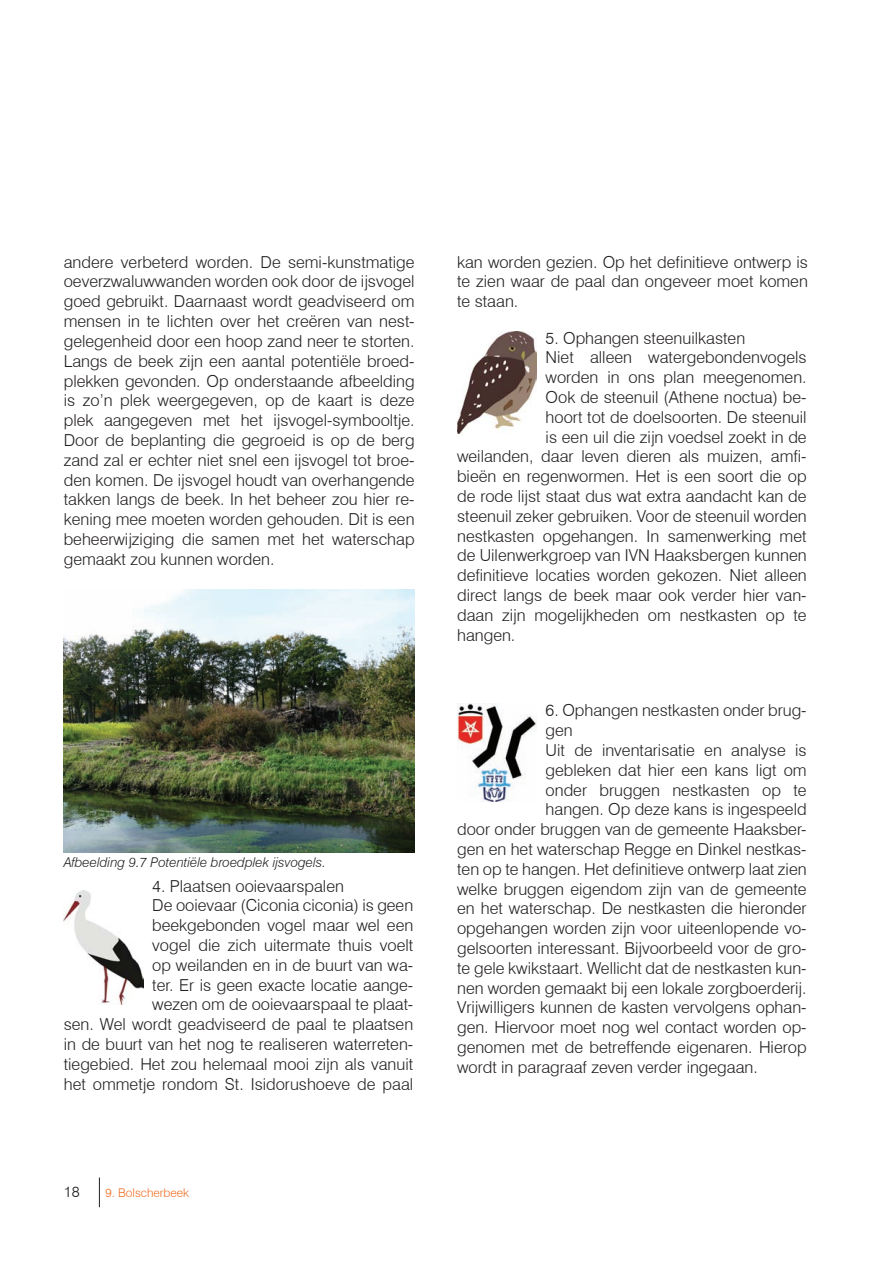
<style>
.page{position:relative;width:893px;height:1263px;background:#fff}
.page>*{position:absolute;margin:0;border:0;box-sizing:border-box;transform-origin:0 0}
.t1{font:300 16.5px/19.8px "Swiss 721 BT";color:#231f20;text-align:justify}
.t2{font:300 15px "Swiss 721 BT";color:#231f20}
.t3{font:italic 300 13.5px "Swiss 721 BT";color:#231f20}
.t4{font:300 12px "Swiss 721 BT";color:#f36e24}
</style>
<div class="page">
<hr style="left:99px;top:1177px;width:1px;height:30px;background:#231f20">
<img style="left:64px;top:589px;width:351px;height:263px">
<img style="left:64px;top:891px;width:80px;height:113px">
<img style="left:457px;top:331px;width:80px;height:102px">
<img style="left:457px;top:704px;width:80px;height:97px">
<p class="t1" style="left:64px;top:252px;width:352px">andere verbeterd worden. De semi-kunstmatige oeverzwaluwwanden worden ook door de ijsvogel goed gebruikt. Daarnaast wordt geadviseerd om mensen in te lichten over het creëren van nest&shy;gelegenheid door een hoop zand neer te storten.<br>Langs de beek zijn een aantal potentiële broed&shy;plekken gevonden. Op onderstaande afbeelding is zo’n plek weergegeven, op de kaart is deze plek aangegeven met het ijsvogel-symbooltje.<br>Door de beplanting die gegroeid is op de berg zand zal er echter niet snel een ijsvogel tot broe&shy;den komen. De ijsvogel houdt van overhangende takken langs de beek. In het beheer zou hier re&shy;kening mee moeten worden gehouden. Dit is een beheerwijziging die samen met het waterschap gemaakt zou kunnen worden.</p>
<p class="t3" style="left:64px;top:854px;width:264px">Afbeelding 9.7 Potentiële broedplek ijsvogels.</p>
<p class="t1" style="left:152px;top:876px;width:193px">4. Plaatsen ooievaarspalen</p>
<p class="t1" style="left:152px;top:895px;width:262px">De ooievaar (Ciconia ciconia) is geen</p>
<p class="t1" style="left:152px;top:915px;width:263px">beekgebonden vogel maar wel een</p>
<p class="t1" style="left:152px;top:935px;width:263px">vogel die zich uitermate thuis voelt</p>
<p class="t1" style="left:152px;top:955px;width:262px">op weilanden en in de buurt van wa-</p>
<p class="t1" style="left:152px;top:975px;width:262px">ter. Er is geen exacte locatie aange-</p>
<p class="t1" style="left:152px;top:994px;width:262px">wezen om de ooievaarspaal te plaat-</p>
<p class="t1" style="left:64px;top:1014px;width:351px">sen. Wel wordt geadviseerd de paal te plaatsen</p>
<p class="t1" style="left:64px;top:1034px;width:351px">in de buurt van het nog te realiseren waterreten-</p>
<p class="t1" style="left:64px;top:1054px;width:351px">tiegebied. Het zou helemaal mooi zijn als vanuit</p>
<p class="t1" style="left:64px;top:1074px;width:351px">het ommetje rondom St. Isidorushoeve de paal</p>
<p class="t2" style="left:64px;top:1182px;width:17px">18</p>
<p class="t4" style="left:105px;top:1185px;width:85px">9. Bolscherbeek</p>
<p class="t1" style="left:457px;top:252px;width:352px">kan worden gezien. Op het definitieve ontwerp is te zien waar de paal dan ongeveer moet komen te staan.</p>
<p class="t1" style="left:546px;top:328px;width:201px">5. Ophangen steenuilkasten</p>
<p class="t1" style="left:546px;top:348px;width:262px">Niet alleen watergebondenvogels</p>
<p class="t1" style="left:546px;top:367px;width:262px">worden in ons plan meegenomen.</p>
<p class="t1" style="left:546px;top:387px;width:262px">Ook de steenuil (Athene noctua) be-</p>
<p class="t1" style="left:546px;top:407px;width:262px">hoort tot de doelsoorten. De steenuil</p>
<p class="t1" style="left:546px;top:427px;width:263px">is een uil die zijn voedsel zoekt in de</p>
<p class="t1" style="left:457px;top:447px;width:351px">weilanden, daar leven dieren als muizen, amfi-</p>
<p class="t1" style="left:457px;top:466px;width:351px">bieën en regenwormen. Het is een soort die op</p>
<p class="t1" style="left:457px;top:486px;width:351px">de rode lijst staat dus wat extra aandacht kan de</p>
<p class="t1" style="left:457px;top:506px;width:351px">steenuil zeker gebruiken. Voor de steenuil worden</p>
<p class="t1" style="left:457px;top:526px;width:351px">nestkasten opgehangen. In samenwerking met</p>
<p class="t1" style="left:457px;top:546px;width:351px">de Uilenwerkgroep van IVN Haaksbergen kunnen</p>
<p class="t1" style="left:457px;top:565px;width:351px">definitieve locaties worden gekozen. Niet alleen</p>
<p class="t1" style="left:457px;top:585px;width:351px">direct langs de beek maar ook verder hier van-</p>
<p class="t1" style="left:457px;top:605px;width:351px">daan zijn mogelijkheden om nestkasten op te</p>
<p class="t1" style="left:457px;top:625px;width:60px">hangen.</p>
<p class="t1" style="left:546px;top:700px;width:263px">6. Ophangen nestkasten onder brug-</p>
<p class="t1" style="left:546px;top:720px;width:29px">gen</p>
<p class="t1" style="left:546px;top:740px;width:262px">Uit de inventarisatie en analyse is</p>
<p class="t1" style="left:546px;top:760px;width:262px">gebleken dat hier een kans ligt om</p>
<p class="t1" style="left:546px;top:780px;width:262px">onder bruggen nestkasten op te</p>
<p class="t1" style="left:546px;top:799px;width:263px">hangen. Op deze kans is ingespeeld</p>
<p class="t1" style="left:457px;top:819px;width:351px">door onder bruggen van de gemeente Haaksber-</p>
<p class="t1" style="left:457px;top:839px;width:351px">gen en het waterschap Regge en Dinkel nestkas-</p>
<p class="t1" style="left:457px;top:859px;width:351px">ten op te hangen. Het definitieve ontwerp laat zien</p>
<p class="t1" style="left:457px;top:879px;width:351px">welke bruggen eigendom zijn van de gemeente</p>
<p class="t1" style="left:457px;top:898px;width:351px">en het waterschap. De nestkasten die hieronder</p>
<p class="t1" style="left:457px;top:918px;width:351px">opgehangen worden zijn voor uiteenlopende vo-</p>
<p class="t1" style="left:457px;top:938px;width:351px">gelsoorten interessant. Bijvoorbeeld voor de gro-</p>
<p class="t1" style="left:457px;top:958px;width:351px">te gele kwikstaart. Wellicht dat de nestkasten kun-</p>
<p class="t1" style="left:457px;top:978px;width:351px">nen worden gemaakt bij een lokale zorgboerderij.</p>
<p class="t1" style="left:457px;top:997px;width:351px">Vrijwilligers kunnen de kasten vervolgens ophan-</p>
<p class="t1" style="left:457px;top:1017px;width:351px">gen. Hiervoor moet nog wel contact worden op-</p>
<p class="t1" style="left:457px;top:1037px;width:351px">genomen met de betreffende eigenaren. Hierop</p>
<p class="t1" style="left:457px;top:1057px;width:302px">wordt in paragraaf zeven verder ingegaan.</p>
</div>
